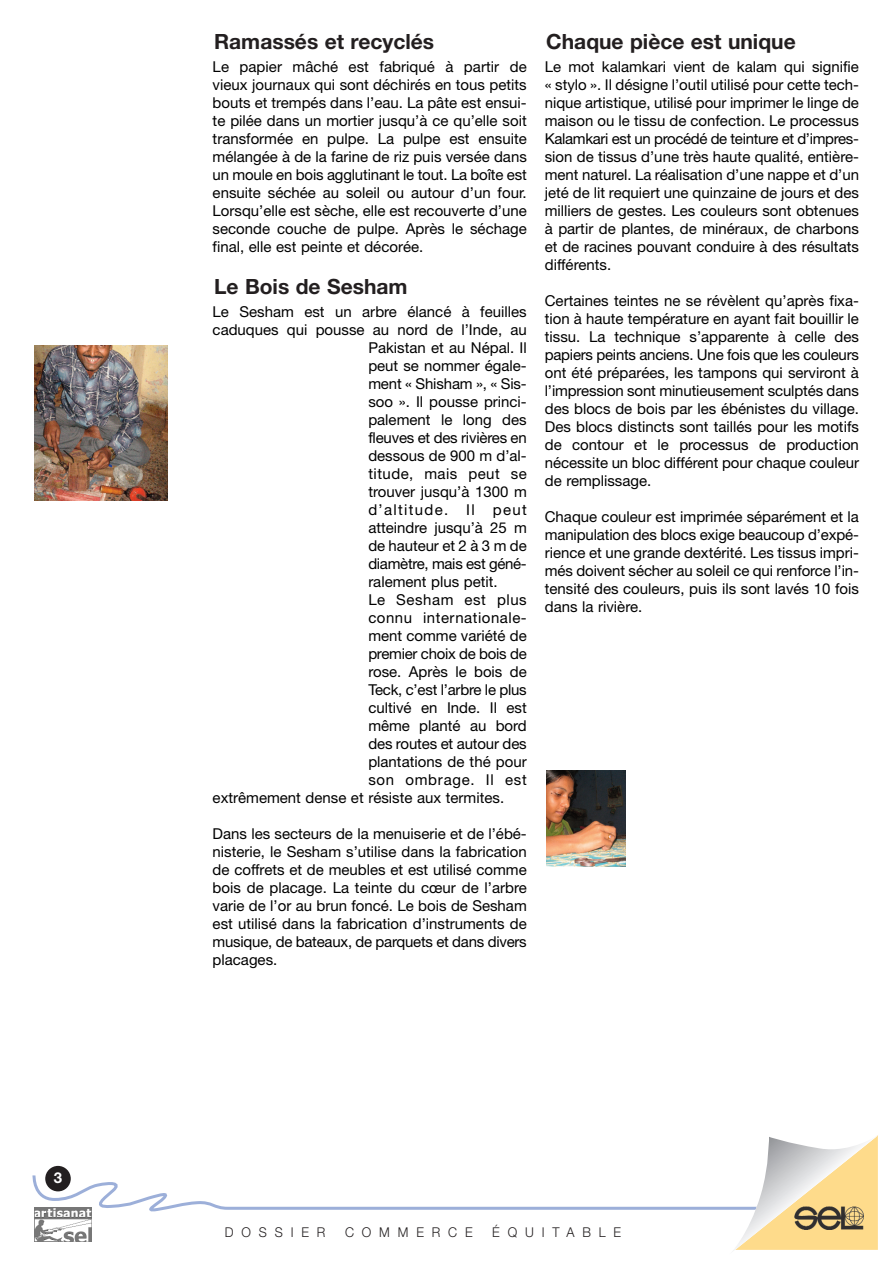
<style>
.page{position:relative;width:893px;height:1263px;background:#fff}
.page>*{position:absolute;margin:0;border:0;box-sizing:border-box;transform-origin:0 0}
.t1{font:700 21px "Helvetica Neue";color:#231f20}
.t2{font:15px/18px "Helvetica Neue";color:#000;text-align:justify}
.t3{font:15px "Helvetica Neue";letter-spacing:-.02em;color:#000}
.t4{font:15px "Helvetica Neue";letter-spacing:.035em;color:#000}
.t5{font:15px "Helvetica Neue";letter-spacing:.03em;color:#000}
.t6{font:15px "Helvetica Neue";letter-spacing:.09em;color:#000}
.t7{font:15px "Helvetica Neue";letter-spacing:.05em;color:#000}
.t8{font:15px "Helvetica Neue";letter-spacing:.04em;color:#000}
.t9{font:700 15px "Helvetica Neue";color:#fff}
.t10{font:300 13.5px "Helvetica Neue";letter-spacing:.61em;color:#231f20;scale:.95 1}
</style>
<div class="page">
<svg style="left:32px;top:1135px;width:846px;height:116px"></svg>
<img style="left:34px;top:346px;width:133px;height:155px">
<img style="left:546px;top:771px;width:80px;height:95px">
<p class="t9" style="left:54px;top:1172px;width:10px">3</p>
<h1 class="t1" style="left:214px;top:34px;width:222px">Ramassés et recyclés</h1>
<p class="t2" style="left:213px;top:59px;width:316px">Le papier mâché est fabriqué à partir de vieux journaux qui sont déchirés en tous petits bouts et trempés dans l’eau. La pâte est ensui&shy;te pilée dans un mortier jusqu’à ce qu’elle soit transformée en pulpe. La pulpe est ensuite mélangée à de la farine de riz puis versée dans un moule en bois agglutinant le tout. La boîte est ensuite séchée au soleil ou autour d’un four.<br>Lorsqu’elle est sèche, elle est recouverte d’une seconde couche de pulpe. Après le séchage final, elle est peinte et décorée.</p>
<h1 class="t1" style="left:214px;top:279px;width:195px">Le Bois de Sesham</h1>
<p class="t2" style="left:213px;top:304px;width:316px">Le Sesham est un arbre élancé à feuilles</p>
<p class="t2" style="left:213px;top:322px;width:316px">caduques qui pousse au nord de l’Inde, au</p>
<p class="t2" style="left:368px;top:340px;width:160px">Pakistan et au Népal. Il</p>
<p class="t2" style="left:368px;top:358px;width:160px">peut se nommer égale-</p>
<p class="t2" style="left:368px;top:376px;width:160px">ment « Shisham », « Sis-</p>
<p class="t2" style="left:368px;top:394px;width:160px">soo ». Il pousse princi-</p>
<p class="t2" style="left:368px;top:412px;width:160px">palement le long des</p>
<p class="t2" style="left:368px;top:430px;width:160px">fleuves et des rivières en</p>
<p class="t2" style="left:368px;top:448px;width:160px">dessous de 900 m d’al-</p>
<p class="t5" style="left:368px;top:468px;width:160px">titude, mais peut se</p>
<p class="t2" style="left:368px;top:484px;width:160px">trouver jusqu’à 1300 m</p>
<p class="t6" style="left:368px;top:504px;width:160px">d’altitude. Il peut</p>
<p class="t2" style="left:368px;top:520px;width:160px">atteindre jusqu’à 25 m</p>
<p class="t2" style="left:368px;top:538px;width:160px">de hauteur et 2 à 3 m de</p>
<p class="t3" style="left:368px;top:558px;width:160px">diamètre, mais est géné-</p>
<p class="t2" style="left:368px;top:574px;width:131px">ralement plus petit.</p>
<p class="t8" style="left:368px;top:594px;width:160px">Le Sesham est plus</p>
<p class="t4" style="left:368px;top:612px;width:160px">connu internationale-</p>
<p class="t2" style="left:368px;top:628px;width:160px">ment comme variété de</p>
<p class="t2" style="left:368px;top:646px;width:160px">premier choix de bois de</p>
<p class="t2" style="left:368px;top:664px;width:160px">rose. Après le bois de</p>
<p class="t2" style="left:368px;top:682px;width:160px">Teck, c’est l’arbre le plus</p>
<p class="t2" style="left:368px;top:700px;width:160px">cultivé en Inde. Il est</p>
<p class="t2" style="left:368px;top:718px;width:160px">même planté au bord</p>
<p class="t2" style="left:368px;top:736px;width:160px">des routes et autour des</p>
<p class="t2" style="left:368px;top:754px;width:160px">plantations de thé pour</p>
<p class="t7" style="left:368px;top:774px;width:160px">son ombrage. Il est</p>
<p class="t2" style="left:213px;top:790px;width:293px">extrêmement dense et résiste aux termites.</p>
<p class="t2" style="left:213px;top:826px;width:316px">Dans les secteurs de la menuiserie et de l’ébé&shy;nisterie, le Sesham s’utilise dans la fabrication de coffrets et de meubles et est utilisé comme bois de placage. La teinte du cœur de l’arbre varie de l’or au brun foncé. Le bois de Sesham est utilisé dans la fabrication d’instruments de musique, de bateaux, de parquets et dans divers placages.</p>
<h1 class="t1" style="left:546px;top:34px;width:251px">Chaque pièce est unique</h1>
<p class="t2" style="left:545px;top:59px;width:316px">Le mot kalamkari vient de kalam qui signifie « stylo ». Il désigne l’outil utilisé pour cette tech&shy;nique artistique, utilisé pour imprimer le linge de maison ou le tissu de confection. Le processus Kalamkari est un procédé de teinture et d’impres&shy;sion de tissus d’une très haute qualité, entière&shy;ment naturel. La réalisation d’une nappe et d’un jeté de lit requiert une quinzaine de jours et des milliers de gestes. Les couleurs sont obtenues à partir de plantes, de minéraux, de charbons et de racines pouvant conduire à des résultats différents.</p>
<p class="t2" style="left:545px;top:293px;width:316px">Certaines teintes ne se révèlent qu’après fixa&shy;tion à haute température en ayant fait bouillir le tissu. La technique s’apparente à celle des papiers peints anciens. Une fois que les couleurs ont été préparées, les tampons qui serviront à l’impression sont minutieusement sculptés dans des blocs de bois par les ébénistes du village.<br>Des blocs distincts sont taillés pour les motifs de contour et le processus de production nécessite un bloc différent pour chaque couleur de remplissage.</p>
<p class="t2" style="left:545px;top:509px;width:316px">Chaque couleur est imprimée séparément et la manipulation des blocs exige beaucoup d’expé&shy;rience et une grande dextérité. Les tissus impri&shy;més doivent sécher au soleil ce qui renforce l’in&shy;tensité des couleurs, puis ils sont lavés 10 fois dans la rivière.</p>
<p class="t10" style="left:225px;top:1227px;width:107px">DOSSIER</p>
<p class="t10" style="left:345px;top:1227px;width:136px">COMMERCE</p>
<p class="t10" style="left:492px;top:1227px;width:137px">ÉQUITABLE</p>
</div>
